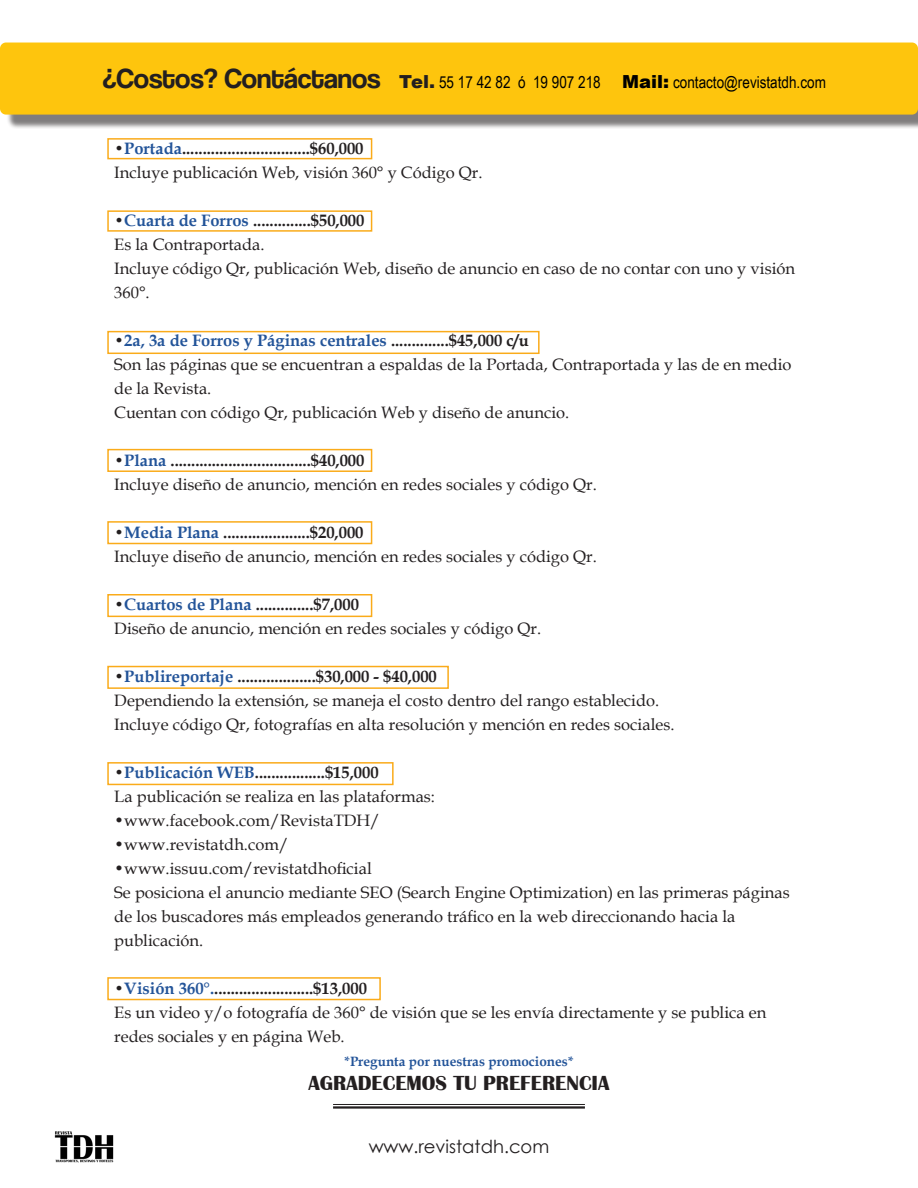
<style>
.page{position:relative;width:918px;height:1188px;background:#fff}
.page>*{position:absolute;margin:0;border:0;box-sizing:border-box;transform-origin:0 0}
.t1{font:700 21px "Britannic";color:#231f20}
.t2{font:18px "Century Gothic";color:#231f20}
.t3{font:16.5px/24px "Book Antiqua";color:#231f20}
.t4{font:700 16.5px "Book Antiqua";color:#231f20}
.t5{font:16.5px "Arial Narrow";color:#000}
.t6{font:700 16.5px "Book Antiqua";color:#235499}
.t7{font:700 13.5px "Book Antiqua";color:#235499}
.s1{font-family:"Coolvetica Rg";font-size:28.5px;color:#231f20}
.s2{font-family:"Arial";font-weight:900;font-size:18px;color:#231f20}
.s3{font-family:"Arial";font-weight:900;font-size:18px}
.s4{color:#235499}
.s5{color:#231f20}
</style>
<div class="page">
<div style="left:6px;top:48px;width:912px;height:81px;background:#231f20;opacity:.58"></div>
<div style="left:3px;top:46px;width:912px;height:66px;background:#fec50d;border-radius:3px"></div>
<div style="left:0;top:43px;width:918px;height:72px;border:6px solid #fec50d;border-radius:3px"></div>
<img style="left:54px;top:1131px;width:60px;height:32px">
<hr style="left:333px;top:1104px;width:252px;height:1px;background:#231f20">
<hr style="left:333px;top:1106px;width:252px;height:3px;background:#231f20">
<div style="left:107px;top:138px;width:265px;height:21px;border:2px solid #faab1a"></div>
<div style="left:107px;top:210px;width:265px;height:22px;border:2px solid #faab1a"></div>
<div style="left:107px;top:331px;width:433px;height:23px;border:2px solid #faab1a"></div>
<div style="left:107px;top:449px;width:265px;height:23px;border:2px solid #faab1a"></div>
<div style="left:107px;top:521px;width:265px;height:23px;border:2px solid #faab1a"></div>
<div style="left:107px;top:594px;width:265px;height:23px;border:2px solid #faab1a"></div>
<div style="left:107px;top:666px;width:342px;height:23px;border:2px solid #faab1a"></div>
<div style="left:107px;top:762px;width:287px;height:23px;border:2px solid #faab1a"></div>
<div style="left:107px;top:977px;width:274px;height:23px;border:2px solid #faab1a"></div>
<p class="t5" style="left:103px;top:70px;width:725px"><span class="s1">¿Costos? Contáctanos</span> <span class="s2">Tel.</span> 55 17 42 82 ó 19 907 218 <span class="s3">Mail:</span> contacto@revistatdh.com</p>
<p class="t4" style="left:114px;top:138px;width:251px">•<span class="s4">Portada</span>...............................$60,000</p>
<p class="t3" style="left:114px;top:160px;width:370px">Incluye publicación Web, visión 360° y Código Qr.</p>
<p class="t4" style="left:114px;top:210px;width:252px">•<span class="s4">Cuarta de Forros</span> ..............$50,000</p>
<p class="t3" style="left:114px;top:232px;width:152px">Es la Contraportada.</p>
<p class="t3" style="left:114px;top:256px;width:682px">Incluye código Qr, publicación Web, diseño de anuncio en caso de no contar con uno y visión<br>360°.</p>
<p class="t6" style="left:114px;top:330px;width:416px"><span class="s5">•</span>2a, 3a de Forros y Páginas centrales <span class="s5">..............$45,000 c/u</span></p>
<p class="t3" style="left:114px;top:352px;width:679px">Son las páginas que se encuentran a espaldas de la Portada, Contraportada y las de en medio de la Revista.</p>
<p class="t3" style="left:114px;top:400px;width:457px">Cuentan con código Qr, publicación Web y diseño de anuncio.</p>
<p class="t4" style="left:114px;top:450px;width:252px">•<span class="s4">Plana</span> ..................................$40,000</p>
<p class="t3" style="left:114px;top:472px;width:484px">Incluye diseño de anuncio, mención en redes sociales y código Qr.</p>
<p class="t4" style="left:114px;top:522px;width:251px">•<span class="s4">Media Plana</span> .....................$20,000</p>
<p class="t3" style="left:114px;top:544px;width:484px">Incluye diseño de anuncio, mención en redes sociales y código Qr.</p>
<p class="t4" style="left:114px;top:594px;width:246px">•<span class="s4">Cuartos de Plana</span> ..............$7,000</p>
<p class="t3" style="left:114px;top:616px;width:428px">Diseño de anuncio, mención en redes sociales y código Qr.</p>
<p class="t4" style="left:114px;top:666px;width:324px">•<span class="s4">Publireportaje</span> ...................$30,000 - $40,000</p>
<p class="t3" style="left:114px;top:688px;width:547px">Dependiendo la extensión, se maneja el costo dentro del rango establecido.</p>
<p class="t3" style="left:114px;top:712px;width:562px">Incluye código Qr, fotografías en alta resolución y mención en redes sociales.</p>
<p class="t4" style="left:114px;top:762px;width:266px">•<span class="s4">Publicación WEB</span>.................$15,000</p>
<p class="t3" style="left:114px;top:784px;width:322px">La publicación se realiza en las plataformas:</p>
<p class="t3" style="left:114px;top:808px;width:268px">•www.facebook.com/RevistaTDH/</p>
<p class="t3" style="left:114px;top:832px;width:176px">•www.revistatdh.com/</p>
<p class="t3" style="left:114px;top:856px;width:259px">•www.issuu.com/revistatdhoficial</p>
<p class="t3" style="left:114px;top:880px;width:677px">Se posiciona el anuncio mediante SEO (Search Engine Optimization) en las primeras páginas de los buscadores más empleados generando tráfico en la web direccionando hacia la publicación.</p>
<p class="t4" style="left:114px;top:978px;width:254px">•<span class="s4">Visión 360°.</span>........................$13,000</p>
<p class="t3" style="left:114px;top:1000px;width:654px">Es un video y/o fotografía de 360° de visión que se les envía directamente y se publica en redes sociales y en página Web.</p>
<p class="t7" style="left:344px;top:1053px;width:231px">*Pregunta por nuestras promociones*</p>
<p class="t1" style="left:309px;top:1072px;width:302px">AGRADECEMOS TU PREFERENCIA</p>
<p class="t2" style="left:369px;top:1134px;width:182px">www.revistatdh.com</p>
</div>
